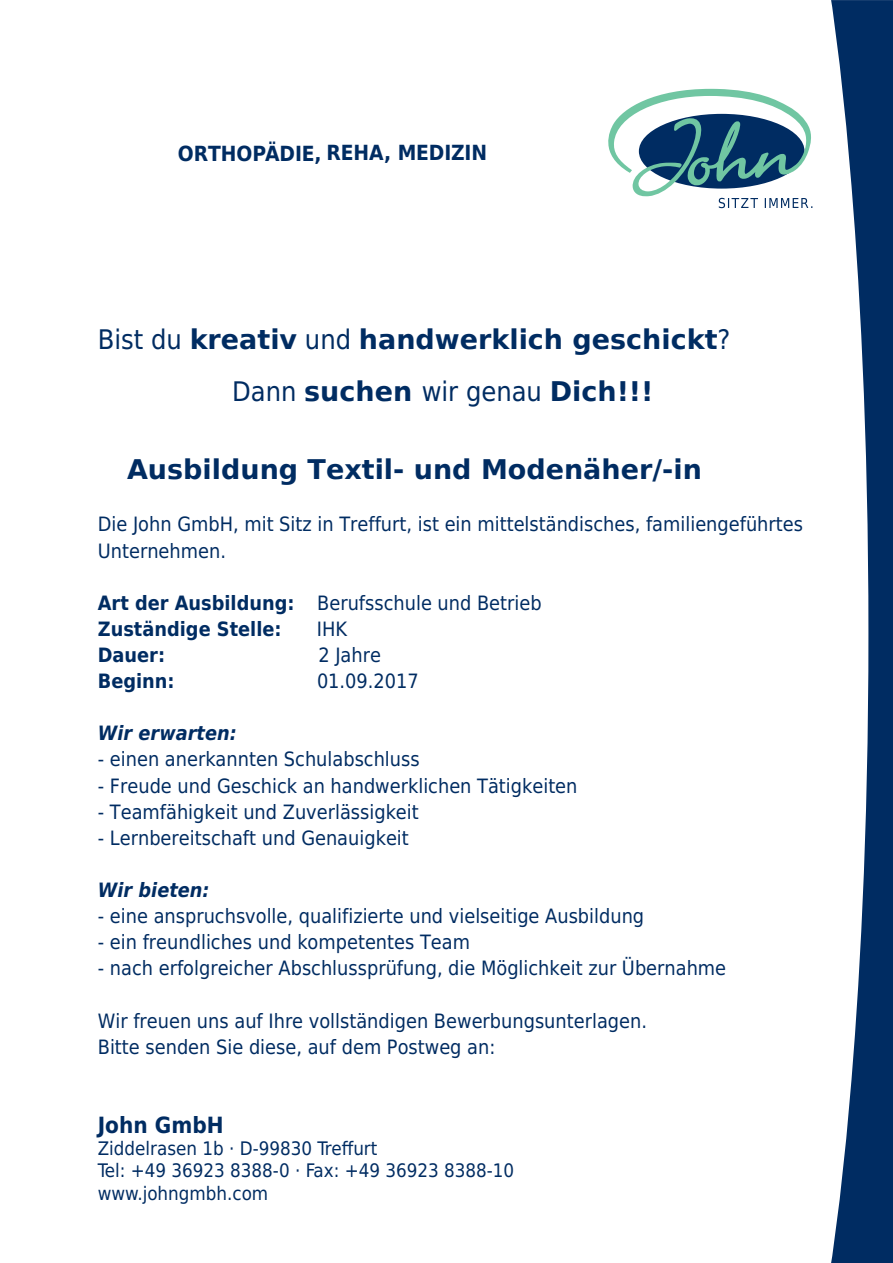
<style>
.page{position:relative;width:893px;height:1263px;background:#fff}
.page>*{position:absolute;margin:0;border:0;box-sizing:border-box;transform-origin:0 0}
.t1{font:700 27px/52.2px "DejaVu Sans";color:#002c62}
.t2{font:700 22.35px "DejaVu Sans Condensed";color:#002c62}
.t3{font:700 20.85px "DejaVu Sans Condensed";letter-spacing:-.01em;color:#002c62}
.t4{font:19.8px/26.1px "DejaVu Sans Condensed";color:#002c62}
.t5{font:700 19.8px/26.1px "DejaVu Sans Condensed";color:#002c62}
.t6{font:italic 700 19.8px "DejaVu Sans Condensed";color:#002c62}
.t7{font:18.6px/22.4px "DejaVu Sans Condensed";color:#002c62}
.s1{font-family:"DejaVu Sans Condensed";font-weight:400}
.s2{font-weight:400}
</style>
<div class="page">
<svg style="left:831px;top:0;width:62px;height:1263px;fill:#002c62"></svg>
<svg style="left:608px;top:89px;width:205px;height:119px"></svg>
<p class="t3" style="left:178px;top:135px;width:311px">ORTHOPÄDIE, REHA, MEDIZIN</p>
<h1 class="t1" style="left:232px;top:312px;width:500px;text-indent:-134px"><span class="s1">Bist du</span> kreativ <span class="s1">und</span> handwerklich geschickt<span class="s1">?<br>Dann</span> suchen <span class="s1">wir genau</span> Dich!!!</h1>
<h1 class="t1" style="left:127px;top:443px;width:576px">Ausbildung Textil- und Modenäher/-in</h1>
<p class="t4" style="left:98px;top:511px;width:707px">Die John GmbH, mit Sitz in Treffurt, ist ein mittelständisches, familiengeführtes<br>Unternehmen.</p>
<p class="t5" style="left:98px;top:589px;width:445px">Art der Ausbildung: <span class="s2">Berufsschule und Betrieb<br></span>Zuständige Stelle:</p>
<p class="t4" style="left:317px;top:615px;width:32px">IHK</p>
<p class="t5" style="left:98px;top:641px;width:69px">Dauer:</p>
<p class="t4" style="left:318px;top:641px;width:64px">2 Jahre</p>
<p class="t5" style="left:98px;top:667px;width:78px">Beginn:</p>
<p class="t4" style="left:317px;top:668px;width:103px">01.09.2017</p>
<p class="t6" style="left:98px;top:718px;width:141px">Wir erwarten:</p>
<p class="t4" style="left:98px;top:746px;width:323px">- einen anerkannten Schulabschluss</p>
<p class="t4" style="left:98px;top:772px;width:481px">- Freude und Geschick an handwerklichen Tätigkeiten</p>
<p class="t4" style="left:98px;top:798px;width:322px">- Teamfähigkeit und Zuverlässigkeit</p>
<p class="t4" style="left:98px;top:824px;width:313px">- Lernbereitschaft und Genauigkeit</p>
<p class="t6" style="left:98px;top:875px;width:113px">Wir bieten:</p>
<p class="t4" style="left:98px;top:902px;width:548px">- eine anspruchsvolle, qualifizierte und vielseitige Ausbildung</p>
<p class="t4" style="left:98px;top:929px;width:374px">- ein freundliches und kompetentes Team</p>
<p class="t4" style="left:98px;top:955px;width:630px">- nach erfolgreicher Abschlussprüfung, die Möglichkeit zur Übernahme</p>
<p class="t4" style="left:98px;top:1007px;width:551px">Wir freuen uns auf Ihre vollständigen Bewerbungsunterlagen.<br>Bitte senden Sie diese, auf dem Postweg an:</p>
<p class="t2" style="left:98px;top:1106px;width:127px">John GmbH</p>
<p class="t7" style="left:98px;top:1137px;width:418px">Ziddelrasen 1b · D-99830 Treffurt<br>Tel: +49 36923 8388-0 · Fax: +49 36923 8388-10 www.johngmbh.com</p>
</div>
